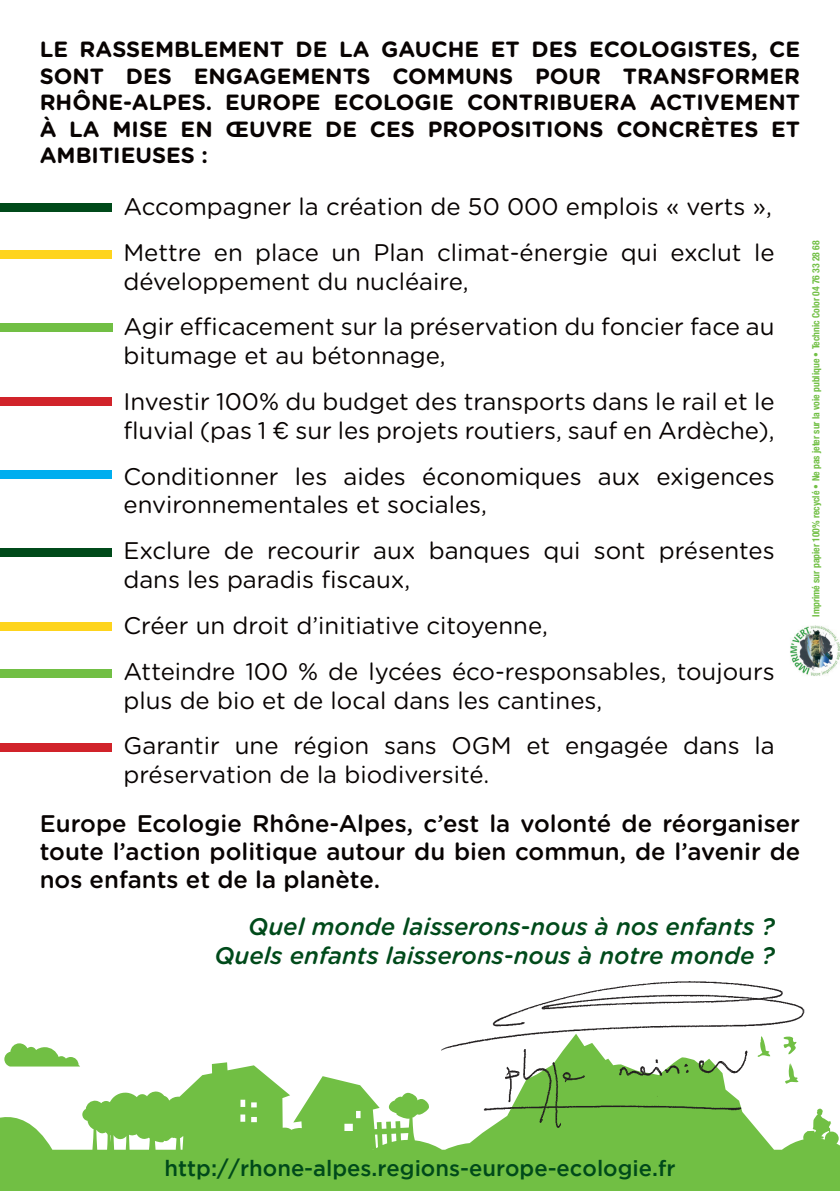
<style>
.page{position:relative;width:840px;height:1191px;background:#fff}
.page>*{position:absolute;margin:0;border:0;box-sizing:border-box;transform-origin:0 0}
.t1{font:24px/28.8px "Gotham Rounded";color:#080302}
.t2{font:500 24px/28px "Gotham Rounded";color:#080302;text-align:justify}
.t3{font:italic 500 24px "Gotham Rounded";color:#004a1a}
.t4{font:700 22px/26.4px "Gotham Rounded";color:#080302;text-align:justify}
.t5{font:500 22px "Gotham";color:#004a1a}
.t6{font:700 condensed 10px "Helvetica Neue LT Std";color:#71bf44;scale:.96 1}
</style>
<div class="page">
<svg style="left:0;top:1043px;width:839px;height:148px;fill:#71bf44"></svg>
<img style="left:420px;top:981px;width:404px;height:162px">
<div style="left:0;top:203px;width:111px;height:9px;background:#004a1a"></div>
<div style="left:0;top:250px;width:111px;height:8px;background:#fed41d"></div>
<div style="left:0;top:323px;width:112px;height:8px;background:#71bf44"></div>
<div style="left:0;top:398px;width:111px;height:8px;background:#d1232a"></div>
<div style="left:0;top:471px;width:111px;height:8px;background:#00aeef"></div>
<div style="left:0;top:548px;width:111px;height:8px;background:#004a1a"></div>
<div style="left:0;top:622px;width:111px;height:9px;background:#fed41d"></div>
<div style="left:0;top:669px;width:111px;height:8px;background:#71bf44"></div>
<div style="left:0;top:743px;width:111px;height:9px;background:#d1232a"></div>
<img style="left:790px;top:625px;width:49px;height:51px">
<p class="t4" style="left:40px;top:35px;width:761px">LE RASSEMBLEMENT DE LA GAUCHE ET DES ECOLOGISTES, CE SONT DES ENGAGEMENTS COMMUNS POUR TRANSFORMER RHÔNE-ALPES. EUROPE ECOLOGIE CONTRIBUERA ACTIVEMENT À LA MISE EN ŒUVRE DE CES PROPOSITIONS CONCRÈTES ET AMBITIEUSES :</p>
<p class="t1" style="left:123px;top:191px;width:649px">Accompagner la création de 50 000 emplois « verts »,</p>
<p class="t1" style="left:123px;top:237px;width:652px">Mettre en place un Plan climat-énergie qui exclut le développement du nucléaire,</p>
<p class="t1" style="left:123px;top:311px;width:652px">Agir efficacement sur la préservation du foncier face au bitumage et au bétonnage,</p>
<p class="t1" style="left:123px;top:386px;width:652px">Investir 100% du budget des transports dans le rail et le fluvial (pas 1 € sur les projets routiers, sauf en Ardèche),</p>
<p class="t1" style="left:123px;top:460px;width:652px">Conditionner les aides économiques aux exigences environnementales et sociales,</p>
<p class="t1" style="left:123px;top:535px;width:652px">Exclure de recourir aux banques qui sont présentes dans les paradis fiscaux,</p>
<p class="t1" style="left:123px;top:610px;width:425px">Créer un droit d’initiative citoyenne,</p>
<p class="t1" style="left:123px;top:655px;width:652px">Atteindre 100 % de lycées éco-responsables, toujours plus de bio et de local dans les cantines,</p>
<p class="t1" style="left:123px;top:730px;width:652px">Garantir une région sans OGM et engagée dans la préservation de la biodiversité.</p>
<p class="t2" style="left:40px;top:808px;width:761px">Europe Ecologie Rhône-Alpes, c’est la volonté de réorganiser toute l’action politique autour du bien commun, de l’avenir de nos enfants et de la planète.</p>
<p class="t3" style="left:248px;top:909px;width:527px">Quel monde laisserons-nous à nos enfants ?</p>
<p class="t3" style="left:214px;top:938px;width:561px">Quels enfants laisserons-nous à notre monde ?</p>
<p class="t6" style="left:809px;top:617px;width:393px;rotate:-90deg">Imprimé sur papier 100% recyclé • Ne pas jeter sur la voie publique • Technic Color 04 76 33 28 68</p>
<p class="t5" style="left:164px;top:1155px;width:512px">http://rhone-alpes.regions-europe-ecologie.fr</p>
</div>
